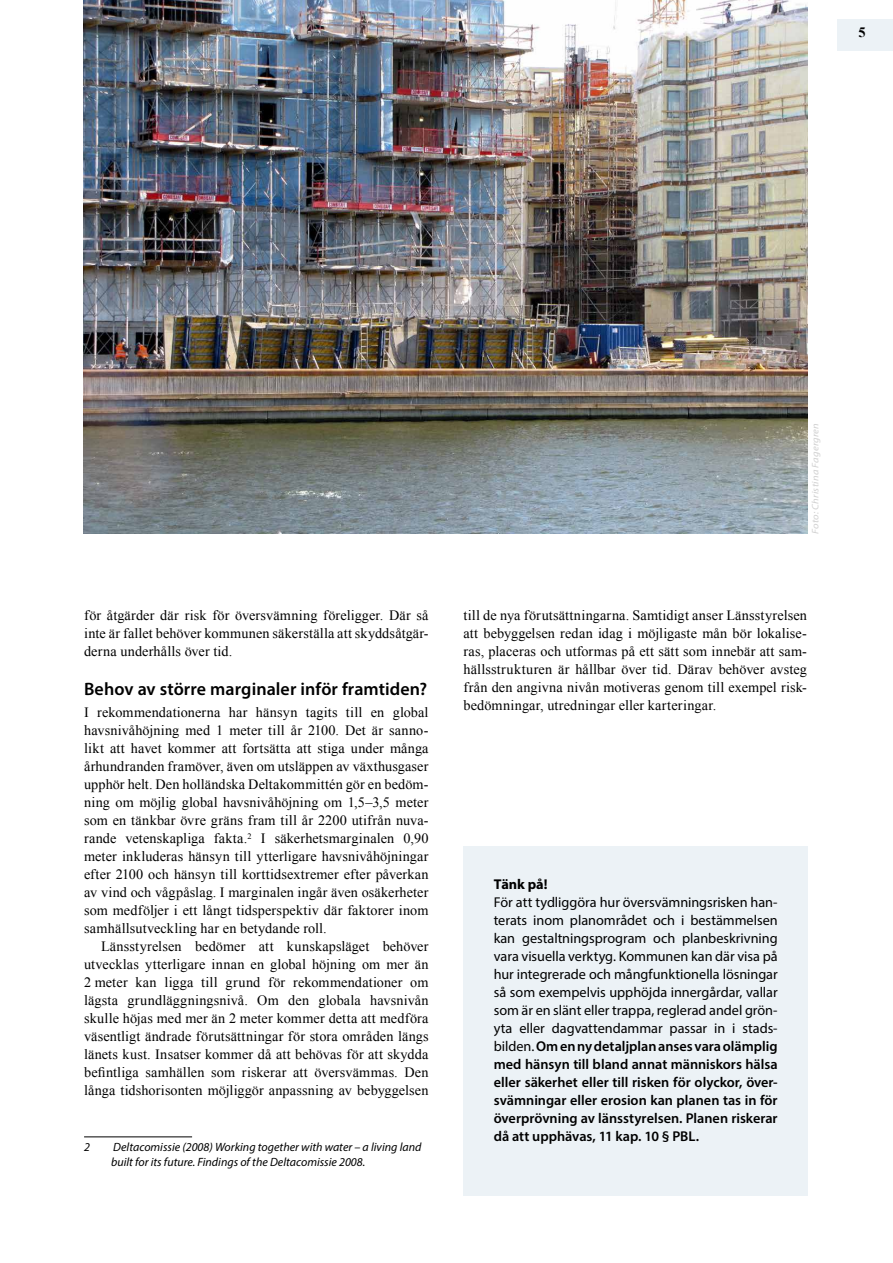
<style>
.page{position:relative;width:893px;height:1263px;background:#fff}
.page>*{position:absolute;margin:0;border:0;box-sizing:border-box;transform-origin:0 0}
.t1{font:600 18px "Myriad Pro";letter-spacing:.005em;color:#000}
.t2{font:14.25px/18px "Times New Roman";letter-spacing:.01em;color:#000;text-align:justify}
.t3{font:14.25px/18px "Myriad Pro";color:#000;text-align:justify}
.t4{font:700 14.25px "Myriad Pro";color:#000}
.t5{font:700 14.25px "Times New Roman";color:#000}
.t6{font:italic 12px/14.4px "Myriad Pro";color:#000}
.t7{font:italic 9.45px "Myriad Pro";letter-spacing:.025em;color:#d0d0d0;scale:1.11 1}
.s1{font-weight:600}
</style>
<div class="page">
<div style="left:463px;top:846px;width:344px;height:350px;background:#ecf2f6"></div>
<img style="left:84px;top:0;width:723px;height:534px">
<div style="left:837px;top:19px;width:56px;height:32px;background:#ecf2f6"></div>
<hr style="left:84px;top:1136px;width:108px;height:1px;background:#000">
<p class="t5" style="left:858px;top:23px;width:9px">5</p>
<p class="t2" style="left:84px;top:606px;width:346px">för åtgärder där risk för översvämning föreligger. Där så inte är fallet behöver kommunen säkerställa att skyddsåtgär&shy;derna underhålls över tid.</p>
<p class="t1" style="left:84px;top:677px;width:345px">Behov av större marginaler inför framtiden?</p>
<p class="t2" style="left:84px;top:703px;width:346px">I rekommendationerna har hänsyn tagits till en global havsnivåhöjning med 1 meter till år 2100. Det är sanno&shy;likt att havet kommer att fortsätta att stiga under många århundranden framöver, även om utsläppen av växthusgaser upphör helt. Den holländska Deltakommittén gör en bedöm&shy;ning om möjlig global havsnivåhöjning om 1,5–3,5 meter som en tänkbar övre gräns fram till år 2200 utifrån nuva&shy;rande vetenskapliga fakta.<sup>2</sup> I säkerhetsmarginalen 0,90 meter inkluderas hänsyn till ytterligare havsnivåhöjningar efter 2100 och hänsyn till korttidsextremer efter påverkan av vind och vågpåslag. I marginalen ingår även osäkerheter som medföljer i ett långt tidsperspektiv där faktorer inom samhällsutveckling har en betydande roll.</p>
<p class="t2" style="left:84px;top:937px;width:346px;text-indent:17px">Länsstyrelsen bedömer att kunskapsläget behöver utvecklas ytterligare innan en global höjning om mer än 2 meter kan ligga till grund för rekommendationer om lägsta grundläggningsnivå. Om den globala havsnivån skulle höjas med mer än 2 meter kommer detta att medföra väsentligt ändrade förutsättningar för stora områden längs länets kust. Insatser kommer då att behövas för att skydda befintliga samhällen som riskerar att översvämmas. Den långa tidshorisonten möjliggör anpassning av bebyggelsen</p>
<p class="t6" style="left:84px;top:1140px;width:7px">2</p>
<p class="t6" style="left:111px;top:1140px;width:312px">Deltacomissie (2008) Working together with water – a living land built for its future. Findings of the Deltacomissie 2008.</p>
<p class="t7" style="left:809px;top:534px;width:101px;rotate:-90deg">Foto: Christina Fagergren</p>
<p class="t2" style="left:463px;top:606px;width:345px">till de nya förutsättningarna. Samtidigt anser Länsstyrelsen att bebyggelsen redan idag i möjligaste mån bör lokalise&shy;ras, placeras och utformas på ett sätt som innebär att sam&shy;hällsstrukturen är hållbar över tid. Därav behöver avsteg från den angivna nivån motiveras genom till exempel risk&shy;bedömningar, utredningar eller karteringar.</p>
<p class="t4" style="left:494px;top:875px;width:55px">Tänk på!</p>
<p class="t3" style="left:494px;top:893px;width:285px">För att tydliggöra hur översvämningsrisken han&shy;terats inom planområdet och i bestämmelsen kan gestaltningsprogram och planbeskrivning vara visuella verktyg. Kommunen kan där visa på hur integrerade och mångfunktionella lösningar så som exempelvis upphöjda innergårdar, vallar som är en slänt eller trappa, reglerad andel grön&shy;yta eller dagvattendammar passar in i stads&shy;bilden. <span class="s1">Om en ny detaljplan anses vara olämplig med hänsyn till bland annat människors hälsa eller säkerhet eller till risken för olyckor, över&shy;svämningar eller erosion kan planen tas in för överprövning av länsstyrelsen. Planen riskerar då att upphävas, 11 kap. 10 § PBL.</span></p>
</div>
